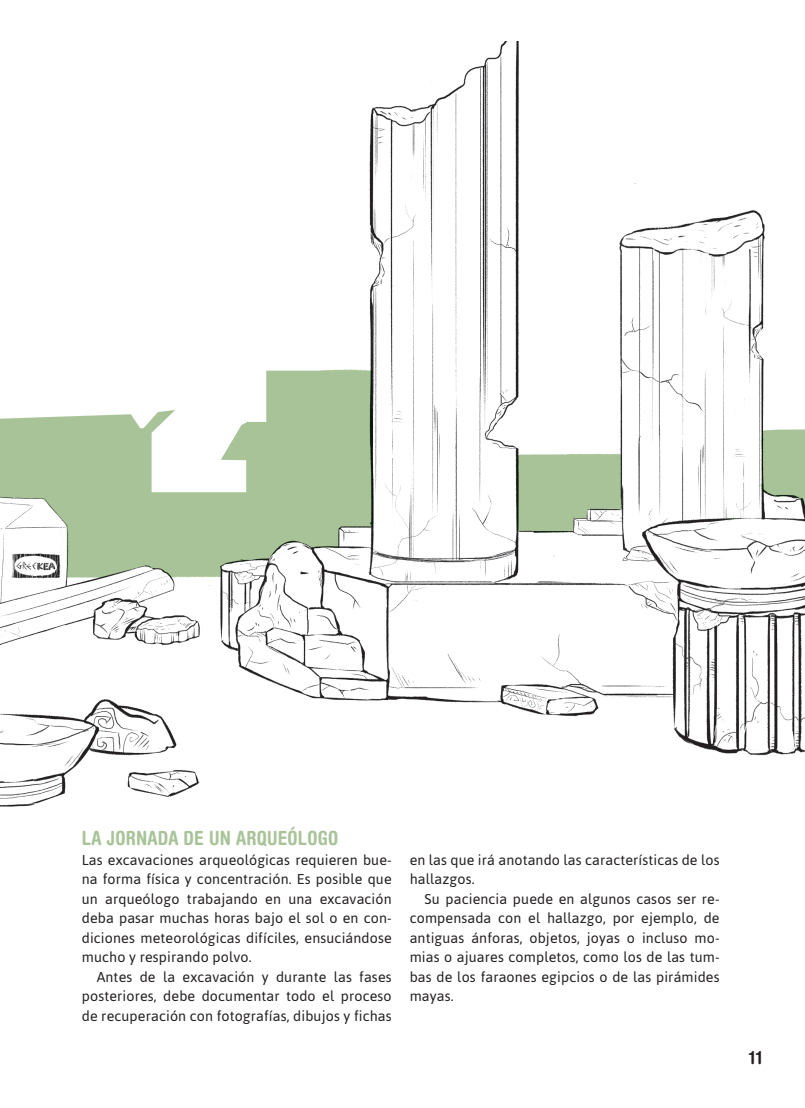
<style>
.page{position:relative;width:805px;height:1108px;background:#fff}
.page>*{position:absolute;margin:0;border:0;box-sizing:border-box;transform-origin:0 0}
.t1{font:700 condensed 19.5px "Helvetica Rounded LT Std";letter-spacing:.01em;color:#a9c399}
.t2{font:700 condensed 18px "Helvetica Rounded LT Std";color:#231f20}
.t3{font:14.25px "Asap";letter-spacing:.01em;color:#231f20}
</style>
<div class="page">
<img style="left:0;top:41px;width:805px;height:766px">
<p class="t1" style="left:82px;top:826px;width:36px">LA JORNA</p>
<p class="t1" style="left:158px;top:826px;width:180px">DA DE UN ARQUEÓLOGO</p>
<p class="t3" style="left:82px;top:850px;width:311px">Las excavaciones arqueológicas requieren bue-</p>
<p class="t3" style="left:82px;top:869px;width:311px">na forma física y concentración. Es posible que</p>
<p class="t3" style="left:82px;top:889px;width:311px">un arqueólogo trabajando en una excavación</p>
<p class="t3" style="left:82px;top:908px;width:311px">deba pasar muchas horas bajo el sol o en con-</p>
<p class="t3" style="left:82px;top:928px;width:311px">diciones meteorológicas difíciles, ensuciándose</p>
<p class="t3" style="left:82px;top:947px;width:171px">mucho y respirando polvo.</p>
<p class="t3" style="left:97px;top:967px;width:297px">Antes de la excavación y durante las fases</p>
<p class="t3" style="left:82px;top:986px;width:311px">posteriores, debe documentar todo el proceso</p>
<p class="t3" style="left:82px;top:1006px;width:311px">de recuperación con fotografías, dibujos y fichas</p>
<p class="t3" style="left:410px;top:850px;width:311px">en las que irá anotando las características de los</p>
<p class="t3" style="left:410px;top:869px;width:66px">hallazgos.</p>
<p class="t3" style="left:425px;top:889px;width:297px">Su paciencia puede en algunos casos ser re-</p>
<p class="t3" style="left:410px;top:908px;width:311px">compensada con el hallazgo, por ejemplo, de</p>
<p class="t3" style="left:410px;top:928px;width:311px">antiguas ánforas, objetos, joyas o incluso mo-</p>
<p class="t3" style="left:410px;top:947px;width:311px">mias o ajuares completos, como los de las tum-</p>
<p class="t3" style="left:410px;top:967px;width:311px">bas de los faraones egipcios o de las pirámides</p>
<p class="t3" style="left:410px;top:986px;width:45px">mayas.</p>
<p class="t2" style="left:749px;top:1045px;width:14px">11</p>
</div>
